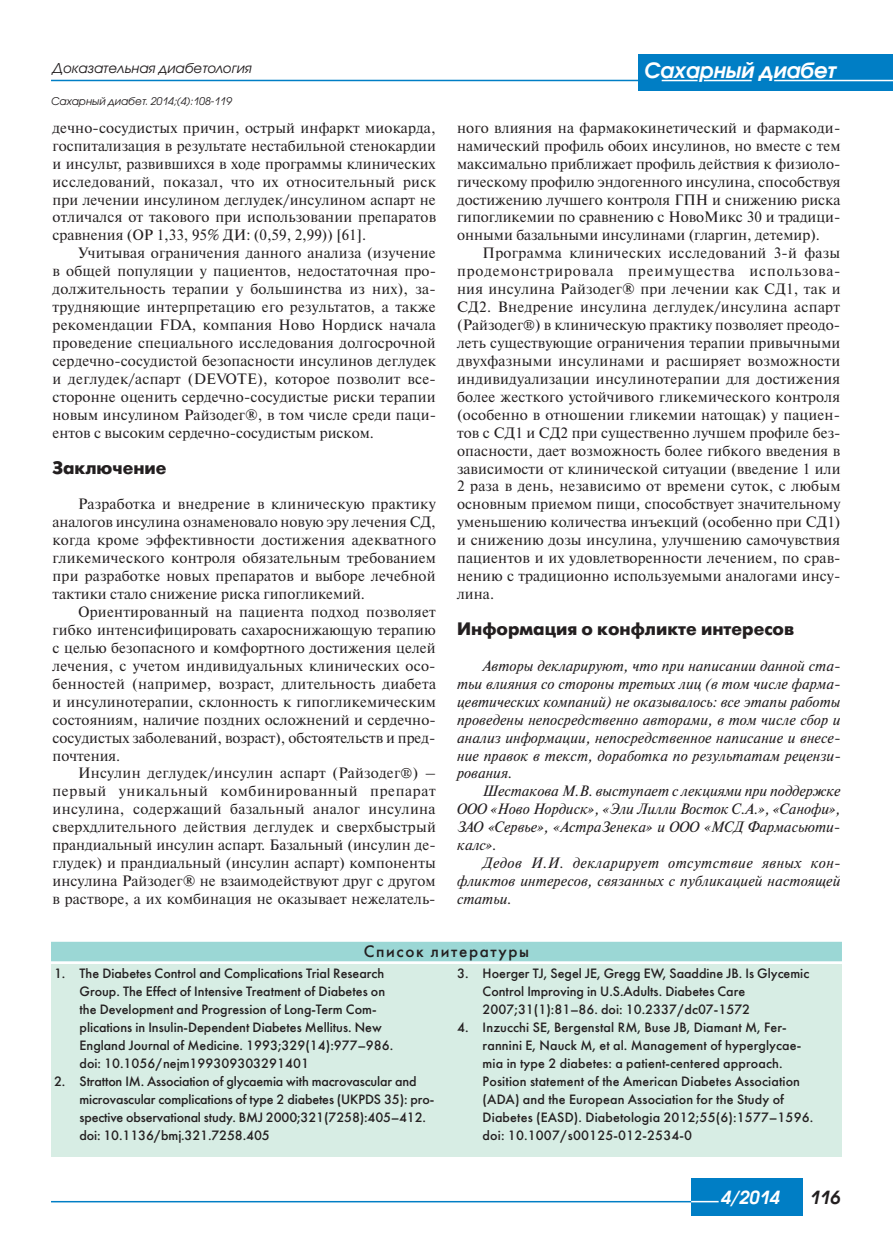
<style>
.page{position:relative;width:893px;height:1255px;background:#fff}
.page>*{position:absolute;margin:0;border:0;box-sizing:border-box;transform-origin:0 0}
.t1{font:italic 700 21px "Avant Garde Gothic C";color:#fff}
.t2{font:700 18px "Futura Futuris C";color:#231f20}
.t3{font:italic 700 18px "Avant Garde Gothic C";color:#fff}
.t4{font:italic 700 18px "Avant Garde Gothic C";color:#231f20}
.t5{font:16.5px "Futura Futuris C";letter-spacing:.1em;color:#231f20}
.t6{font:15px/17.9px "Newton C";color:#231f20;text-align:justify}
.t7{font:italic 15px/17.9px "Newton C";letter-spacing:.005em;color:#231f20;text-align:justify}
.t8{font:13.5px/18px "Futura Futuris C";color:#231f20}
.t9{font:italic 13.5px "Avant Garde Gothic C";color:#231f20}
.t10{font:italic 10.5px "Avant Garde Gothic C";color:#231f20}
</style>
<div class="page">
<hr style="left:51px;top:80px;width:589px;height:1px;background:#007ec5">
<div style="left:638px;top:54px;width:255px;height:37px;background:#007ec5"></div>
<hr style="left:662px;top:80px;width:35px;height:1px;background:#fff">
<hr style="left:704px;top:80px;width:48px;height:1px;background:#fff">
<hr style="left:774px;top:80px;width:119px;height:1px;background:#fff">
<div style="left:691px;top:1178px;width:112px;height:37px;background:#007ec5"></div>
<hr style="left:51px;top:1200px;width:640px;height:2px;background:#007ec5">
<hr style="left:691px;top:1200px;width:28px;height:2px;background:#fff">
<div style="left:51px;top:964px;width:791px;height:193px;background:#d7ede4"></div>
<div style="left:51px;top:941px;width:791px;height:20px;background:#9bd7d5"></div>
<p class="t9" style="left:53px;top:60px;width:201px">Доказательная диабетология</p>
<p class="t10" style="left:51px;top:95px;width:182px">Сахарный диабет. 2014;(4):108-119</p>
<p class="t6" style="left:53px;top:119px;width:385px">дечно-сосудистых причин, острый инфаркт миокарда, госпитализация в результате нестабильной стенокардии и инсульт, развившихся в ходе программы клинических исследований, показал, что их относительный риск при лечении инсулином деглудек/инсулином аспарт не отличался от такового при использовании препаратов сравнения (ОР 1,33, 95% ДИ: (0,59, 2,99)) [61].</p>
<p class="t6" style="left:53px;top:244px;width:385px;text-indent:26px">Учитывая ограничения данного анализа (изучение в общей популяции у пациентов, недостаточная про&shy;должительность терапии у большинства из них), за&shy;трудняющие интерпретацию его результатов, а также рекомендации FDA, компания Ново Нордиск начала проведение специального исследования долгосрочной сердечно-сосудистой безопасности инсулинов деглудек и деглудек/аспарт (DEVOTE), которое позволит все&shy;сторонне оценить сердечно-сосудистые риски терапии новым инсулином Райзодег®, в том числе среди паци&shy;ентов с высоким сердечно-сосудистым риском.</p>
<p class="t2" style="left:53px;top:457px;width:116px">Заключение</p>
<p class="t6" style="left:53px;top:495px;width:385px;text-indent:26px">Разработка и внедрение в клиническую практику аналогов инсулина ознаменовало новую эру лечения СД, когда кроме эффективности достижения адекватного гликемического контроля обязательным требованием при разработке новых препаратов и выборе лечебной тактики стало снижение риска гипогликемий.</p>
<p class="t6" style="left:53px;top:603px;width:385px;text-indent:26px">Ориентированный на пациента подход позволяет гибко интенсифицировать сахароснижающую терапию с целью безопасного и комфортного достижения целей лечения, с учетом индивидуальных клинических осо&shy;бенностей (например, возраст, длительность диабета и инсулинотерапии, склонность к гипогликемическим состояниям, наличие поздних осложнений и сердечно&shy;сосудистых заболеваний, возраст), обстоятельств и пред&shy;почтения.</p>
<p class="t6" style="left:53px;top:764px;width:385px;text-indent:26px">Инсулин деглудек/инсулин аспарт (Райзодег➔) – первый уникальный комбинированный препарат инсулина, содержащий базальный аналог инсулина сверхдлительного действия деглудек и сверхбыстрый прандиальный инсулин аспарт. Базальный (инсулин де&shy;глудек) и прандиальный (инсулин аспарт) компоненты инсулина Райзодег® не взаимодействуют друг с другом в растворе, а их комбинация не оказывает нежелатель-</p>
<h1 class="t1" style="left:644px;top:58px;width:194px">Сахарный диабет</h1>
<p class="t6" style="left:457px;top:119px;width:385px">ного влияния на фармакокинетический и фармакоди&shy;намический профиль обоих инсулинов, но вместе с тем максимально приближает профиль действия к физиоло&shy;гическому профилю эндогенного инсулина, способствуя достижению лучшего контроля ГПН и снижению риска гипогликемии по сравнению с НовоМикс 30 и традици&shy;онными базальными инсулинами (гларгин, детемир).</p>
<p class="t6" style="left:457px;top:244px;width:385px;text-indent:26px">Программа клинических исследований 3-й фазы продемонстрировала преимущества использова&shy;ния инсулина Райзодег® при лечении как СД1, так и СД2. Внедрение инсулина деглудек/инсулина аспарт (Райзодег➔) в клиническую практику позволяет преодо&shy;леть существующие ограничения терапии привычными двухфазными инсулинами и расширяет возможности индивидуализации инсулинотерапии для достижения более жесткого устойчивого гликемического контроля (особенно в отношении гликемии натощак) у пациен&shy;тов с СД1 и СД2 при существенно лучшем профиле без&shy;опасности, дает возможность более гибкого введения в зависимости от клинической ситуации (введение 1 или 2 раза в день, независимо от времени суток, с любым основным приемом пищи, способствует значительному уменьшению количества инъекций (особенно при СД1) и снижению дозы инсулина, улучшению самочувствия пациентов и их удовлетворенности лечением, по срав&shy;нению с традиционно используемыми аналогами инсу&shy;лина.</p>
<p class="t2" style="left:457px;top:618px;width:339px">Информация о конфликте интересов</p>
<p class="t7" style="left:457px;top:656px;width:385px;text-indent:26px">Авторы декларируют, что при написании данной ста&shy;тьи влияния со стороны третьих лиц (в том числе фарма&shy;цевтических компаний) не оказывалось: все этапы работы проведены непосредственно авторами, в том числе сбор и анализ информации, непосредственное написание и внесе&shy;ние правок в текст, доработка по результатам рецензи&shy;рования.</p>
<p class="t7" style="left:457px;top:782px;width:385px;text-indent:26px">Шестакова М.В. выступает с лекциями при поддержке ООО «Ново Нордиск», «Эли Лилли Восток С.А.», «Санофи», ЗАО «Сервье», «АстраЗенека» и ООО «МСД Фармасьюти&shy;калс».</p>
<p class="t7" style="left:457px;top:854px;width:385px;text-indent:26px">Дедов И.И. декларирует отсутствие явных кон&shy;фликтов интересов, связанных с публикацией настоящей статьи.</p>
<p class="t5" style="left:364px;top:941px;width:167px">Список литературы</p>
<p class="t8" style="left:80px;top:964px;width:315px;text-indent:-26px">1. The Diabetes Control and Complications Trial Research Group. The Effect of Intensive Treatment of Diabetes on the Development and Progression of Long-Term Com&shy;plications in Insulin-Dependent Diabetes Mellitus. New England Journal of Medicine. 1993;329(14):977–986. doi: 10.1056/nejm199309303291401</p>
<p class="t8" style="left:80px;top:1072px;width:356px;text-indent:-26px">2. Stratton IM. Association of glycaemia with macrovascular and microvascular complications of type 2 diabetes (UKPDS 35): pro&shy;spective observational study. BMJ 2000;321(7258):405–412. doi: 10.1136/bmj.321.7258.405</p>
<p class="t8" style="left:483px;top:964px;width:328px;text-indent:-26px">3. Hoerger TJ, Segel JE, Gregg EW, Saaddine JB. Is Glycemic<br>Control Improving in U.S.Adults. Diabetes Care<br>2007;31(1):81–86. doi: 10.2337/dc07-1572</p>
<p class="t8" style="left:483px;top:1018px;width:332px;text-indent:-26px">4. Inzucchi SE, Bergenstal RM, Buse JB, Diamant M, Fer&shy;rannini E, Nauck M, et al. Management of hyperglycae&shy;mia in type 2 diabetes: a patient-centered approach.<br>Position statement of the American Diabetes Association (ADA) and the European Association for the Study of Diabetes (EASD). Diabetologia 2012;55(6):1577–1596. doi: 10.1007/s00125-012-2534-0</p>
<p class="t3" style="left:721px;top:1186px;width:60px">4/2014</p>
<p class="t4" style="left:810px;top:1186px;width:32px">116</p>
</div>
